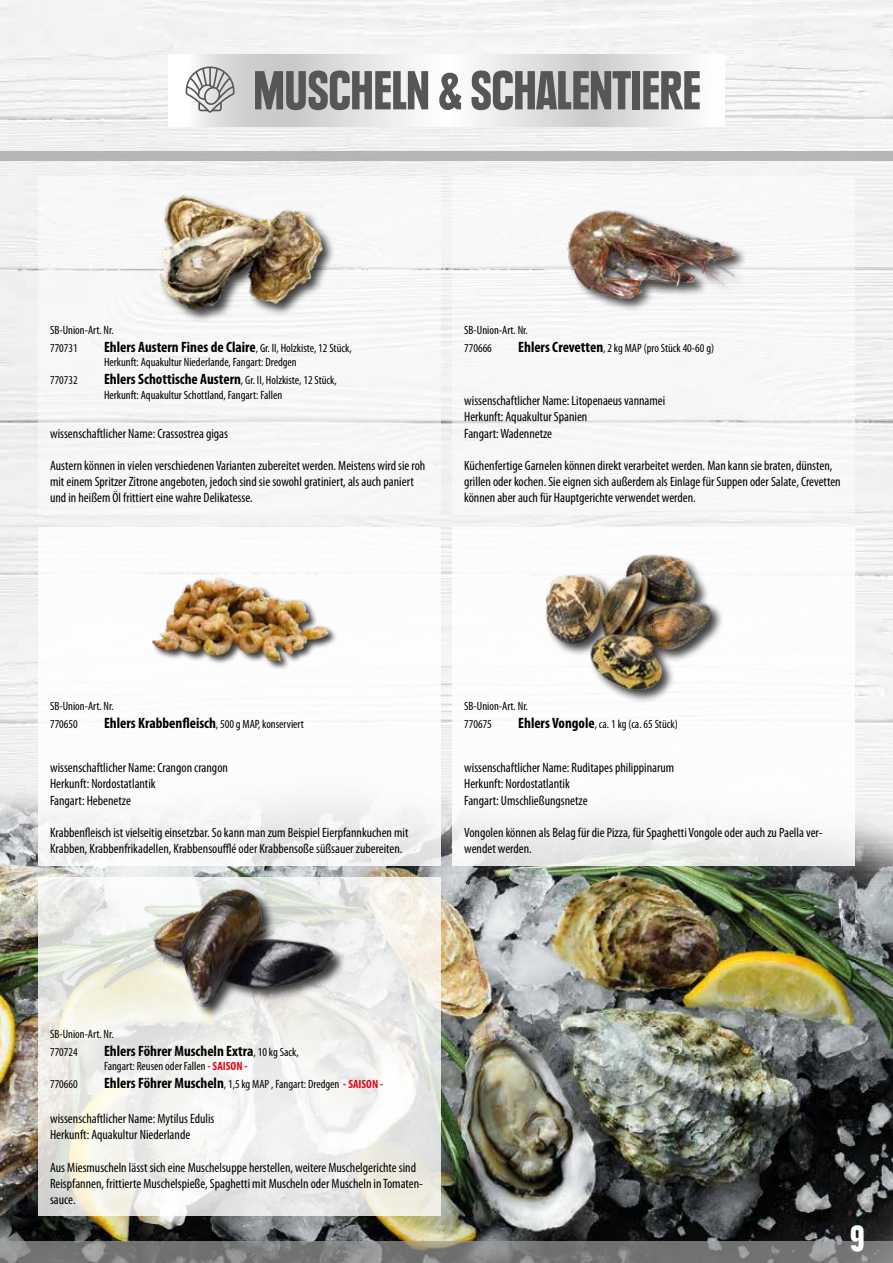
<style>
.page{position:relative;width:893px;height:1263px;background:#fff}
.page>*{position:absolute;margin:0;border:0;box-sizing:border-box;transform-origin:0 0}
.t1{font:900 condensed 54px "Plak Com";color:#565656}
.t2{font:900 condensed 37.5px "Plak Com";color:#fff}
.t3{font:700 condensed 15px "Myriad Pro";color:#000}
.t4{font:condensed 13.5px/16.2px "Myriad Pro";color:#000}
.t5{font:condensed 12px/18px "Myriad Pro";color:#000}
.s1{font-weight:400;font-size:12px}
.s2{font-weight:700;font-size:15px}
.s3{font-weight:700;color:#e30613}
</style>
<div class="page">
<img style="left:0;top:606px;width:1px;height:635px">
<img style="left:1px;top:776px;width:892px;height:465px">
<svg style="left:185px;top:54px;width:521px;height:72px"></svg>
<svg style="left:186px;top:67px;width:49px;height:46px"></svg>
<div style="left:0;top:151px;width:893px;height:9px;background:#b6b6b5"></div>
<div style="left:38px;top:176px;width:403px;height:339px;background:#f7f7f7"></div>
<div style="left:38px;top:527px;width:403px;height:339px;background:#fff"></div>
<svg style="left:38px;top:877px;width:403px;height:339px"></svg>
<div style="left:452px;top:176px;width:403px;height:339px;background:#f8f8f8"></div>
<div style="left:452px;top:527px;width:403px;height:339px;background:#fff"></div>
<div style="left:153px;top:888px;width:194px;height:131px;background:#000;opacity:.75"></div>
<img style="left:147px;top:881px;width:189px;height:129px">
<img style="left:545px;top:554px;width:177px;height:148px">
<div style="left:152px;top:576px;width:186px;height:94px;background:#000;opacity:.75"></div>
<img style="left:152px;top:574px;width:179px;height:89px">
<img style="left:537px;top:210px;width:232px;height:100px">
<div style="left:159px;top:194px;width:176px;height:129px;background:#000;opacity:.75"></div>
<img style="left:142px;top:194px;width:187px;height:129px">
<svg style="left:0;top:1241px;width:893px;height:22px;background:#7c7c7b"></svg>
<h1 class="t1" style="left:254px;top:59px;width:448px">MUSCHELN &amp; SCHALENTIERE</h1>
<p class="t5" style="left:50px;top:321px;width:65px">SB-Union-Art. Nr.<br>770731</p>
<p class="t3" style="left:104px;top:339px;width:249px">Ehlers Austern Fines de Claire<span class="s1">, Gr. II, Holzkiste, 12 Stück,</span></p>
<p class="t5" style="left:104px;top:353px;width:194px">Herkunft: Aquakultur Niederlande, Fangart: Dredgen</p>
<p class="t5" style="left:50px;top:371px;width:29px">770732</p>
<p class="t5" style="left:104px;top:373px;width:234px;line-height:14.4px"><span class="s2">Ehlers Schottische Austern</span>, Gr. II, Holzkiste, 12 Stück,<br>Herkunft: Aquakultur Schottland, Fangart: Fallen</p>
<p class="t4" style="left:50px;top:425px;width:180px">wissenschaftlicher Name: Crassostrea gigas</p>
<p class="t4" style="left:50px;top:458px;width:377px">Austern können in vielen verschiedenen Varianten zubereitet werden. Meistens wird sie roh mit einem Spritzer Zitrone angeboten, jedoch sind sie sowohl gratiniert, als auch paniert und in heißem Öl frittiert eine wahre Delikatesse.</p>
<p class="t5" style="left:464px;top:321px;width:65px">SB-Union-Art. Nr.<br>770666</p>
<p class="t5" style="left:518px;top:339px;width:198px"><span class="s2">Ehlers Crevetten</span>, 2 kg MAP (pro Stück 40-60 g)</p>
<p class="t4" style="left:464px;top:393px;width:203px">wissenschaftlicher Name: Litopenaeus vannamei<br>Herkunft: Aquakultur Spanien<br>Fangart: Wadennetze</p>
<p class="t4" style="left:464px;top:458px;width:378px">Küchenfertige Garnelen können direkt verarbeitet werden. Man kann sie braten, dünsten, grillen oder kochen. Sie eignen sich außerdem als Einlage für Suppen oder Salate, Crevetten können aber auch für Hauptgerichte verwendet werden.</p>
<p class="t5" style="left:50px;top:698px;width:65px">SB-Union-Art. Nr.<br>770650</p>
<p class="t3" style="left:104px;top:715px;width:201px">Ehlers Krabbenfleisch<span class="s1">, 500 g MAP, konserviert</span></p>
<p class="t5" style="left:464px;top:698px;width:65px">SB-Union-Art. Nr.<br>770675</p>
<p class="t5" style="left:518px;top:716px;width:161px"><span class="s2">Ehlers Vongole</span>, ca. 1 kg (ca. 65 Stück)</p>
<p class="t4" style="left:50px;top:760px;width:179px">wissenschaftlicher Name: Crangon crangon<br>Herkunft: Nordostatlantik<br>Fangart: Hebenetze</p>
<p class="t4" style="left:50px;top:825px;width:360px">Krabbenfleisch ist vielseitig einsetzbar. So kann man zum Beispiel Eierpfannkuchen mit<br>Krabben, Krabbenfrikadellen, Krabbensoufflé oder Krabbensoße süßsauer zubereiten.</p>
<p class="t4" style="left:464px;top:760px;width:211px">wissenschaftlicher Name: Ruditapes philippinarum<br>Herkunft: Nordostatlantik<br>Fangart: Umschließungsnetze</p>
<p class="t4" style="left:464px;top:825px;width:360px">Vongolen können als Belag für die Pizza, für Spaghetti Vongole oder auch zu Paella ver&shy;wendet werden.</p>
<p class="t5" style="left:50px;top:1025px;width:65px">SB-Union-Art. Nr.<br>770724</p>
<p class="t3" style="left:104px;top:1043px;width:196px">Ehlers Föhrer Muscheln Extra<span class="s1">, 10 kg Sack,</span></p>
<p class="t5" style="left:104px;top:1058px;width:145px">Fangart: Reusen oder Fallen <span class="s3">- SAISON -</span></p>
<p class="t5" style="left:50px;top:1076px;width:29px">770660</p>
<p class="t5" style="left:104px;top:1076px;width:281px"><span class="s2">Ehlers Föhrer Muscheln</span>, 1,5 kg MAP , Fangart: Dredgen <span class="s3">- SAISON -</span></p>
<p class="t4" style="left:50px;top:1111px;width:166px">wissenschaftlicher Name: Mytilus Edulis<br>Herkunft: Aquakultur Niederlande</p>
<p class="t4" style="left:50px;top:1159px;width:374px">Aus Miesmuscheln lässt sich eine Muschelsuppe herstellen, weitere Muschelgerichte sind<br>Reispfannen, frittierte Muschelspieße, Spaghetti mit Muscheln oder Muscheln in Tomaten&shy;sauce.</p>
<h2 class="t2" style="left:850px;top:1215px;width:16px">9</h2>
</div>
